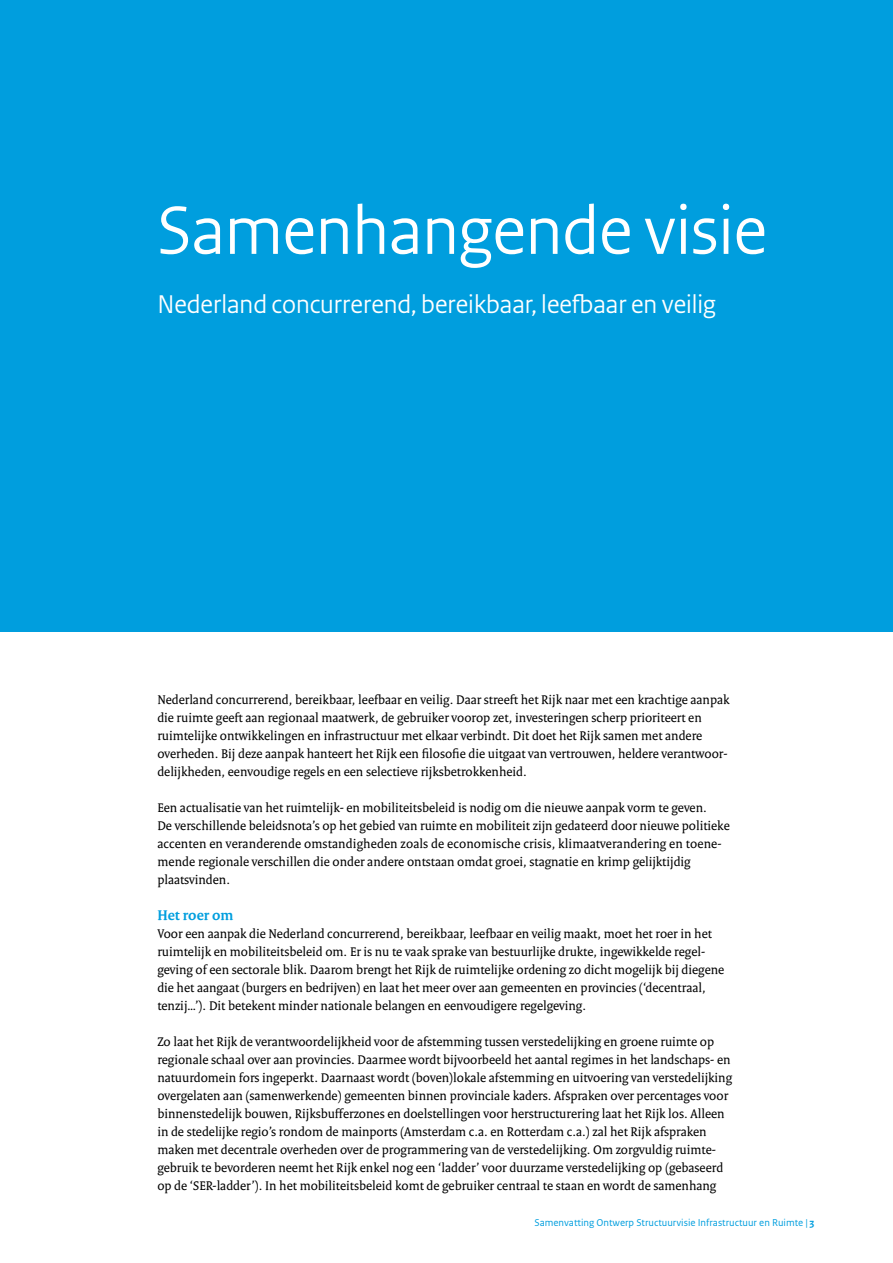
<style>
.page{position:relative;width:893px;height:1263px;background:#fff}
.page>*{position:absolute;margin:0;border:0;box-sizing:border-box;transform-origin:0 0}
.t1{font:72px "Rijksoverheid Sans Heading";color:#fff}
.t2{font:27px "Rijksoverheid Sans Heading";color:#fff}
.t3{font:700 15px "Rijksoverheid Serif";color:#009ede}
.t4{font:13.5px/18px "Rijksoverheid Serif";color:#000}
.t5{font:10.5px "Rijksoverheid Sans Text";color:#009ede}
.s1{font-weight:700}
</style>
<div class="page">
<div style="left:0;top:0;width:893px;height:631px;background:#009ede"></div>
<h1 class="t1" style="left:157px;top:189px;width:611px">Samenhangende visie</h1>
<h2 class="t2" style="left:157px;top:289px;width:560px">Nederland concurrerend, bereikbaar, leefbaar en veilig</h2>
<p class="t4" style="left:157px;top:690px;width:574px">Nederland concurrerend, bereikbaar, leefbaar en veilig. Daar streeft het Rijk naar met een krachtige aanpak die ruimte geeft aan regionaal maatwerk, de gebruiker voorop zet, investeringen scherp prioriteert en ruimtelijke ontwikkelingen en infrastructuur met elkaar verbindt. Dit doet het Rijk samen met andere overheden. Bij deze aanpak hanteert het Rijk een filosofie die uitgaat van vertrouwen, heldere verantwoor&shy;delijkheden, eenvoudige regels en een selectieve rijksbetrokkenheid.</p>
<p class="t4" style="left:157px;top:798px;width:574px">Een actualisatie van het ruimtelijk- en mobiliteitsbeleid is nodig om die nieuwe aanpak vorm te geven.<br>De verschillende beleidsnota’s op het gebied van ruimte en mobiliteit zijn gedateerd door nieuwe politieke accenten en veranderende omstandigheden zoals de economische crisis, klimaatverandering en toene&shy;mende regionale verschillen die onder andere ontstaan omdat groei, stagnatie en krimp gelijktijdig plaatsvinden.</p>
<p class="t3" style="left:157px;top:906px;width:78px">Het roer om</p>
<p class="t4" style="left:157px;top:924px;width:568px">Voor een aanpak die Nederland concurrerend, bereikbaar, leefbaar en veilig maakt, moet het roer in het ruimtelijk en mobiliteitsbeleid om. Er is nu te vaak sprake van bestuurlijke drukte, ingewikkelde regel&shy;geving of een sectorale blik. Daarom brengt het Rijk de ruimtelijke ordening zo dicht mogelijk bij diegene die het aangaat (burgers en bedrijven) en laat het meer over aan gemeenten en provincies (‘decentraal, tenzij…’). Dit betekent minder nationale belangen en eenvoudigere regelgeving.</p>
<p class="t4" style="left:157px;top:1032px;width:576px">Zo laat het Rijk de verantwoordelijkheid voor de afstemming tussen verstedelijking en groene ruimte op regionale schaal over aan provincies. Daarmee wordt bijvoorbeeld het aantal regimes in het landschaps- en natuurdomein fors ingeperkt. Daarnaast wordt (boven)lokale afstemming en uitvoering van verstedelijking overgelaten aan (samenwerkende) gemeenten binnen provinciale kaders. Afspraken over percentages voor binnenstedelijk bouwen, Rijksbufferzones en doelstellingen voor herstructurering laat het Rijk los. Alleen in de stedelijke regio’s rondom de mainports (Amsterdam c.a. en Rotterdam c.a.) zal het Rijk afspraken maken met decentrale overheden over de programmering van de verstedelijking. Om zorgvuldig ruimte&shy;gebruik te bevorderen neemt het Rijk enkel nog een ‘ladder’ voor duurzame verstedelijking op (gebaseerd op de ‘SER-ladder’). In het mobiliteitsbeleid komt de gebruiker centraal te staan en wordt de samenhang</p>
<p class="t5" style="left:534px;top:1216px;width:282px">Samenvatting Ontwerp Structuurvisie Infrastructuur en Ruimte | <span class="s1">3</span></p>
</div>
